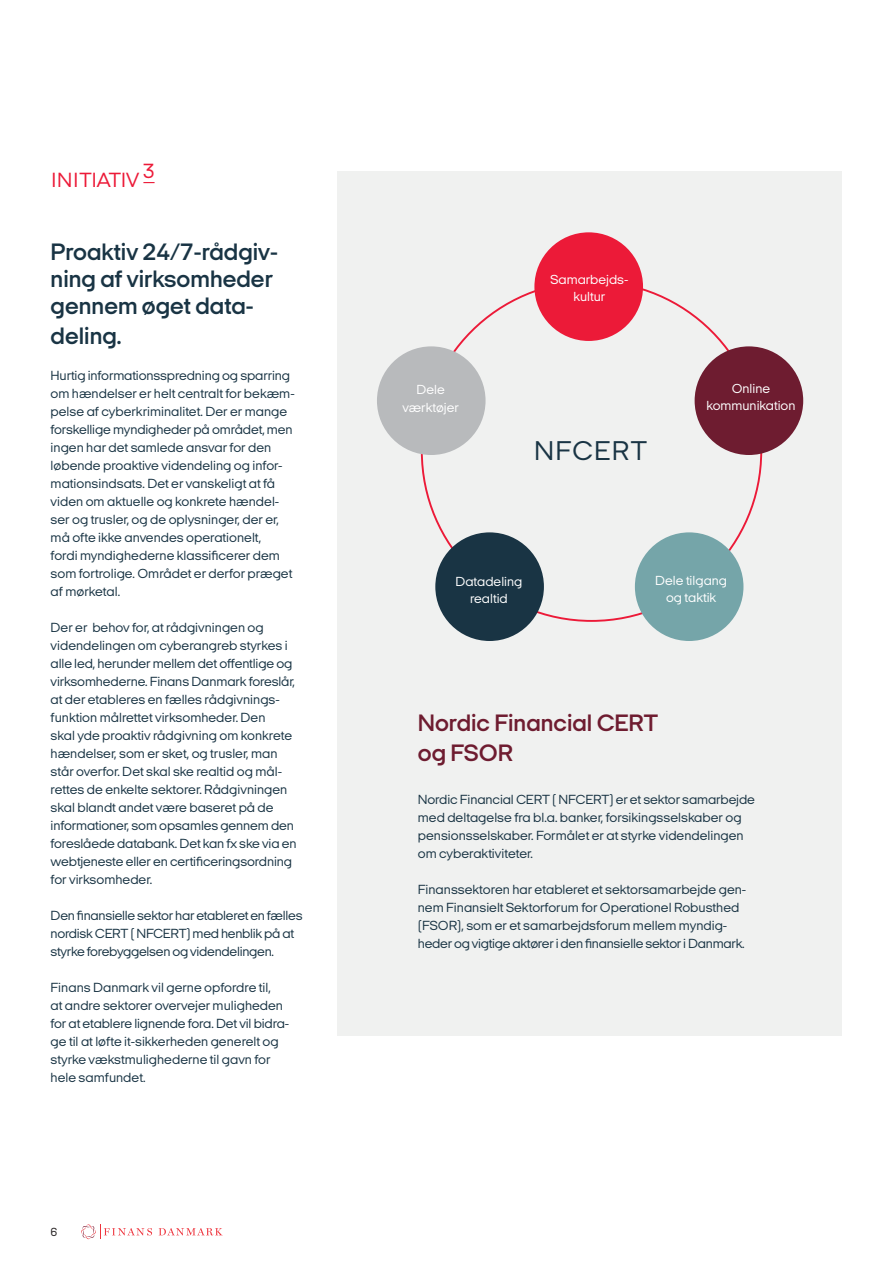
<style>
.page{position:relative;width:893px;height:1263px;background:#fff}
.page>*{position:absolute;margin:0;border:0;box-sizing:border-box;transform-origin:0 0}
.t1{font:27.75px "Italian Plate No 2 Expanded";letter-spacing:.05em;color:#193444}
.t2{font:600 24px/27px "Italian Plate No 2 Expanded";color:#193444}
.t3{font:600 24px/30px "Italian Plate No 2 Expanded";color:#6e1c30}
.t4{font:21px "Italian Plate No 2 Expanded";color:#ec1a38}
.t5{font:13.5px/18px "Italian Plate No 2 Expanded";color:#193444}
.t6{font:13.5px/18px "Italian Plate No 2 Expanded";letter-spacing:-.02em;color:#193444}
.t7{font:13.35px/17.2px "Italian Plate No 2 Expanded";color:#fff;text-align:center}
.t8{font:12px "Italian Plate No 2 Expanded";color:#231f20}
</style>
<div class="page">
<svg style="left:81px;top:1224px;width:71px;height:15px"></svg>
<svg style="left:159px;top:1228px;width:63px;height:7px"></svg>
<svg style="left:143px;top:182px;width:12px;height:1px"></svg>
<div style="left:338px;top:171px;width:504px;height:865px;background:#f0f1f0"></div>
<div style="left:377px;top:346px;width:109px;height:109px;background:#b8babc;border-radius:50%"></div>
<div style="left:534px;top:232px;width:109px;height:109px;background:#ec1a38;border-radius:50%"></div>
<div style="left:695px;top:346px;width:108px;height:109px;background:#6e1c30;border-radius:50%"></div>
<div style="left:635px;top:532px;width:108px;height:109px;background:#75a5a9;border-radius:50%"></div>
<div style="left:435px;top:532px;width:109px;height:109px;background:#193444;border-radius:50%"></div>
<h3 class="t4" style="left:51px;top:168px;width:105px">INITIATIV 3</h3>
<h2 class="t2" style="left:51px;top:239px;width:229px">Proaktiv 24/7-rådgiv&shy;ning af virksomheder gennem øget data-</h2>
<h2 class="t2" style="left:51px;top:323px;width:73px">deling.</h2>
<p class="t5" style="left:51px;top:367px;width:246px">Hurtig informationsspredning og sparring om hændelser er helt centralt for bekæm&shy;pelse af cyberkriminalitet. Der er mange forskellige myndigheder på området, men ingen har det samlede ansvar for den løbende proaktive videndeling og infor&shy;mationsindsats. Det er vanskeligt at få viden om aktuelle og konkrete hændel&shy;ser og trusler, og de oplysninger, der er, må ofte ikke anvendes operationelt,<br>fordi myndighederne klassificerer dem som fortrolige. Området er derfor præget af mørketal.</p>
<p class="t5" style="left:51px;top:619px;width:247px">Der er behov for, at rådgivningen og videndelingen om cyberangreb styrkes i alle led, herunder mellem det offentlige og virksomhederne. Finans Danmark foreslår, at der etableres en fælles rådgivnings&shy;funktion målrettet virksomheder. Den<br>skal yde proaktiv rådgivning om konkrete hændelser, som er sket, og trusler, man står overfor. Det skal ske realtid og mål&shy;rettes de enkelte sektorer. Rådgivningen skal blandt andet være baseret på de informationer, som opsamles gennem den foreslåede databank. Det kan fx ske via en webtjeneste eller en certificeringsordning for virksomheder.</p>
<p class="t6" style="left:51px;top:907px;width:253px">Den finansielle sektor har etableret en fælles nordisk CERT ( NFCERT) med henblik på at styrke forebyggelsen og videndelingen.</p>
<p class="t5" style="left:51px;top:979px;width:240px">Finans Danmark vil gerne opfordre til,<br>at andre sektorer overvejer muligheden for at etablere lignende fora. Det vil bidra&shy;ge til at løfte it-sikkerheden generelt og styrke vækstmulighederne til gavn for hele samfundet.</p>
<p class="t8" style="left:51px;top:1226px;width:8px">6</p>
<p class="t7" style="left:402px;top:381px;width:58px">Dele værktøjer</p>
<p class="t7" style="left:550px;top:271px;width:80px">Samarbejds&shy;kultur</p>
<h1 class="t1" style="left:534px;top:436px;width:114px">NFCERT</h1>
<p class="t7" style="left:706px;top:380px;width:91px">Online kommunikation</p>
<p class="t7" style="left:455px;top:573px;width:69px">Datadeling realtid</p>
<p class="t7" style="left:655px;top:571px;width:73px">Dele tilgang og taktik</p>
<h2 class="t3" style="left:418px;top:708px;width:242px">Nordic Financial CERT og FSOR</h2>
<p class="t5" style="left:418px;top:790px;width:339px">Nordic Financial CERT ( NFCERT) er et sektor samarbejde med deltagelse fra bl.a. banker, forsikingsselskaber og pensionsselskaber. Formålet er at styrke videndelingen om cyberaktiviteter.</p>
<p class="t5" style="left:418px;top:880px;width:330px">Finanssektoren har etableret et sektorsamarbejde gen&shy;nem Finansielt Sektorforum for Operationel Robusthed (FSOR), som er et samarbejdsforum mellem myndig&shy;heder og vigtige aktører i den finansielle sektor i Danmark.</p>
</div>
